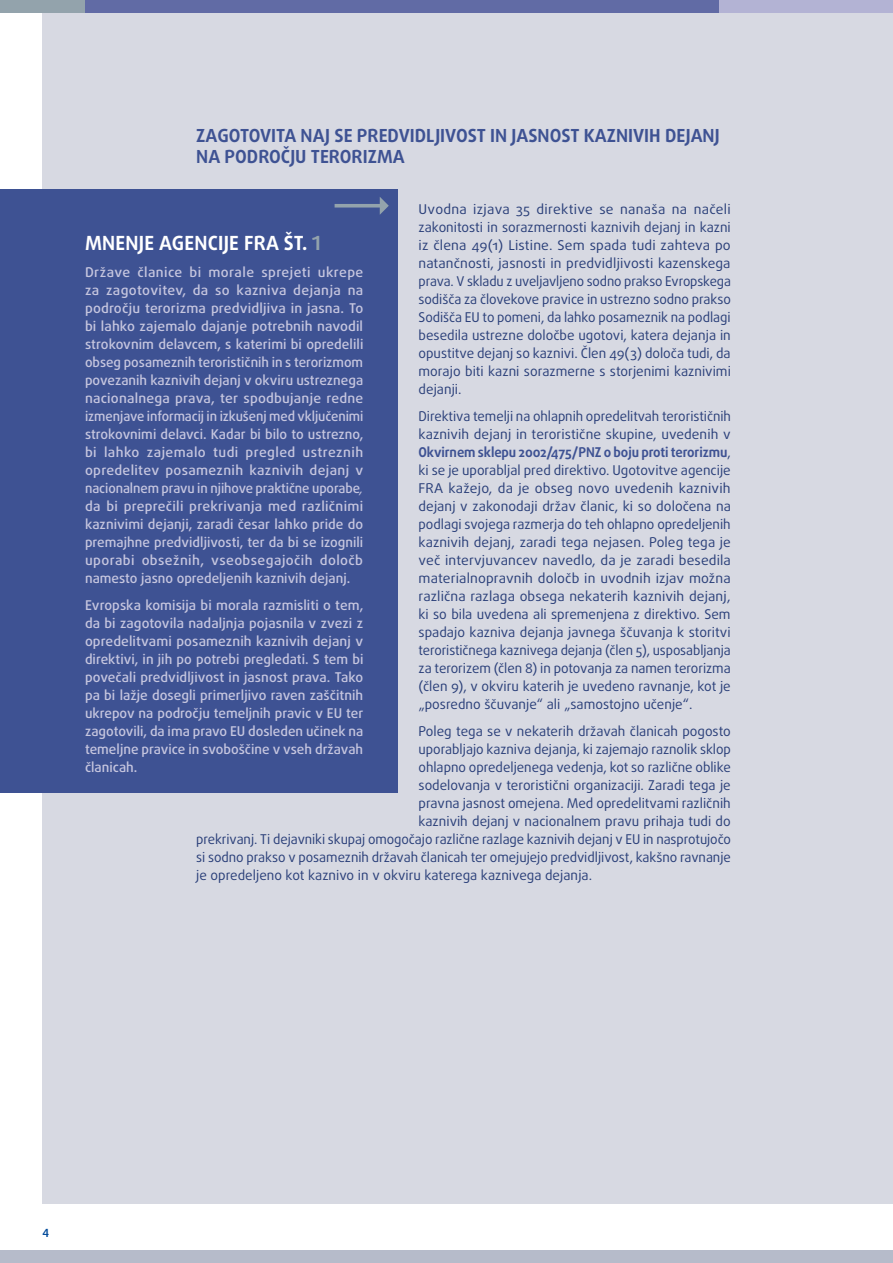
<style>
.page{position:relative;width:893px;height:1263px;background:#fff}
.page>*{position:absolute;margin:0;border:0;box-sizing:border-box;transform-origin:0 0}
.FRA_op_title{font:700 19.5px "Daxline Pro";letter-spacing:.01em;color:#fff}
.title_0_left{font:700 18px/21px "Daxline Pro";color:#3e5293}
.body_op_left{font:13.5px/18px "Daxline Pro";color:#2a3f79;text-align:justify}
.Opinions-text{font:500 13.5px/18px "Daxline Pro";color:#c6c6df;text-align:justify}
.t1{font:700 11.25px "Daxline Pro";color:#004a9a}
.s1{font-weight:700;color:#3e5293}
.s2{color:#93a3ac}
.s3{font-weight:400;font-style:italic}
</style>
<div class="page">
<div style="left:43px;top:0;width:850px;height:1204px;background:#d7d9e2"></div>
<div style="left:393px;top:0;width:500px;height:13px;background:#b3b3d4"></div>
<div style="left:0;top:1250px;width:893px;height:13px;background:#b6bbca"></div>
<div style="left:85px;top:0;width:634px;height:13px;background:#616ba5"></div>
<div style="left:0;top:0;width:85px;height:13px;background:#93a3ac"></div>
<div style="left:0;top:189px;width:397px;height:604px;background:#3e5293"></div>
<svg style="left:335px;top:197px;width:54px;height:18px"></svg>
<h2 class="title_0_left" style="left:196px;top:125px;width:525px">ZAGOTOVITA NAJ SE PREDVIDLJIVOST IN JASNOST KAZNIVIH DEJANJ<br>NA PODROČJU TERORIZMA</h2>
<p class="body_op_left" style="left:419px;top:200px;width:314px">Uvodna izjava 35 direktive se nanaša na načeli zakonitosti in sorazmernosti kaznivih dejanj in kazni iz člena 49(1) Listine. Sem spada tudi zahteva po natančnosti, jasnosti in predvidljivosti kazenskega prava. V skladu z uveljavljeno sodno prakso Evropskega sodišča za človekove pravice in ustrezno sodno prakso Sodišča EU to pomeni, da lahko posameznik na podlagi besedila ustrezne določbe ugotovi, katera dejanja in opustitve dejanj so kaznivi. Člen 49(3) določa tudi, da morajo biti kazni sorazmerne s storjenimi kaznivimi dejanji.</p>
<p class="body_op_left" style="left:419px;top:407px;width:314px">Direktiva temelji na ohlapnih opredelitvah terorističnih kaznivih dejanj in teroristične skupine, uvedenih v <span class="s1">Okvirnem sklepu 2002/475/PNZ o boju proti terorizmu</span>, ki se je uporabljal pred direktivo. Ugotovitve agencije FRA kažejo, da je obseg novo uvedenih kaznivih dejanj v zakonodaji držav članic, ki so določena na podlagi svojega razmerja do teh ohlapno opredeljenih kaznivih dejanj, zaradi tega nejasen. Poleg tega je več intervjuvancev navedlo, da je zaradi besedila materialnopravnih določb in uvodnih izjav možna različna razlaga obsega nekaterih kaznivih dejanj, ki so bila uvedena ali spremenjena z direktivo. Sem spadajo kazniva dejanja javnega ščuvanja k storitvi terorističnega kaznivega dejanja (člen 5), usposabljanja za terorizem (člen 8) in potovanja za namen terorizma (člen 9), v okviru katerih je uvedeno ravnanje, kot je „posredno ščuvanje“ ali „samostojno učenje“.</p>
<p class="body_op_left" style="left:419px;top:722px;width:314px">Poleg tega se v nekaterih državah članicah pogosto</p>
<p class="body_op_left" style="left:419px;top:740px;width:314px">uporabljajo kazniva dejanja, ki zajemajo raznolik sklop</p>
<p class="body_op_left" style="left:419px;top:758px;width:314px">ohlapno opredeljenega vedenja, kot so različne oblike</p>
<p class="body_op_left" style="left:419px;top:776px;width:314px">sodelovanja v teroristični organizaciji. Zaradi tega je</p>
<p class="body_op_left" style="left:419px;top:794px;width:314px">pravna jasnost omejena. Med opredelitvami različnih</p>
<p class="body_op_left" style="left:419px;top:812px;width:314px">kaznivih dejanj v nacionalnem pravu prihaja tudi do</p>
<p class="body_op_left" style="left:196px;top:830px;width:536px">prekrivanj. Ti dejavniki skupaj omogočajo različne razlage kaznivih dejanj v EU in nasprotujočo</p>
<p class="body_op_left" style="left:196px;top:848px;width:536px">si sodno prakso v posameznih državah članicah ter omejujejo predvidljivost, kakšno ravnanje</p>
<p class="body_op_left" style="left:196px;top:866px;width:397px">je opredeljeno kot kaznivo in v okviru katerega kaznivega dejanja.</p>
<h3 class="FRA_op_title" style="left:85px;top:230px;width:237px">MNENJE AGENCIJE FRA ŠT. <span class="s2">1</span></h3>
<p class="Opinions-text" style="left:85px;top:263px;width:280px">Države članice bi morale sprejeti ukrepe za zagotovitev, da so kazniva dejanja na področju terorizma predvidljiva in jasna. To bi lahko zajemalo dajanje potrebnih navodil strokovnim delavcem, s katerimi bi opredelili obseg posameznih terorističnih in s terorizmom povezanih kaznivih dejanj v okviru ustreznega nacionalnega prava, ter spodbujanje redne izmenjave informacij in izkušenj med vključenimi strokovnimi delavci. Kadar bi bilo to ustrezno, bi lahko zajemalo tudi pregled ustreznih opredelitev posameznih kaznivih dejanj v nacionalnem pravu in njihove praktične uporabe<span class="s3">, </span>da bi preprečili prekrivanja med različnimi kaznivimi dejanji, zaradi česar lahko pride do premajhne predvidljivosti, ter da bi se izognili uporabi obsežnih, vseobsegajočih določb namesto jasno opredeljenih kaznivih dejanj.</p>
<p class="Opinions-text" style="left:85px;top:596px;width:280px">Evropska komisija bi morala razmisliti o tem, da bi zagotovila nadaljnja pojasnila v zvezi z opredelitvami posameznih kaznivih dejanj v direktivi, in jih po potrebi pregledati. S tem bi povečali predvidljivost in jasnost prava. Tako pa bi lažje dosegli primerljivo raven zaščitnih ukrepov na področju temeljnih pravic v EU ter zagotovili, da ima pravo EU dosleden učinek na temeljne pravice in svoboščine v vseh državah članicah.</p>
<p class="t1" style="left:43px;top:1225px;width:8px">4</p>
</div>
